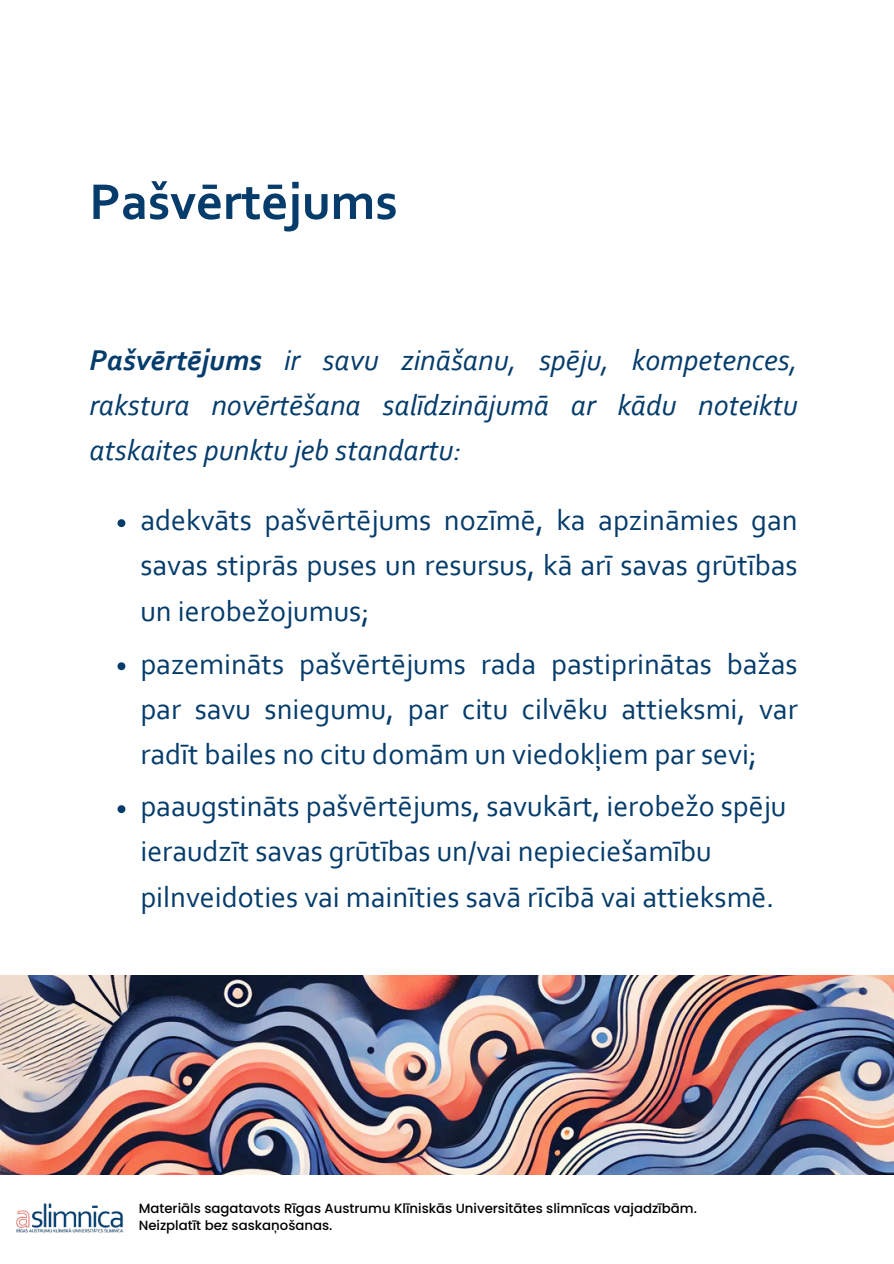
<style>
.page{position:relative;width:894px;height:1264px;background:#fff}
.page>*{position:absolute;margin:0;border:0;box-sizing:border-box;transform-origin:0 0}
.t1{font:700 52.5px "Corbel";color:#053c6b}
.t2{font:30px/45px "Corbel";color:#053c6b;text-align:justify}
.t3{font:italic 30px/45px "Corbel";color:#053c6b;text-align:justify}
.t4{font:500 13.35px "Poppins";color:#000}
.s1{font-weight:700}
</style>
<div class="page">
<img style="left:16px;top:1203px;width:108px;height:30px">
<img style="left:0;top:975px;width:893px;height:199px">
<svg style="left:117px;top:519px;width:8px;height:8px"></svg>
<svg style="left:117px;top:662px;width:8px;height:8px"></svg>
<svg style="left:117px;top:805px;width:8px;height:8px"></svg>
<h2 class="t1" style="left:89px;top:180px;width:309px">Pašvērtējums</h2>
<p class="t3" style="left:89px;top:340px;width:709px"><span class="s1">Pašvērtējums</span> ir savu zināšanu, spēju, kompetences, rakstura novērtēšana salīdzinājumā ar kādu noteiktu atskaites punktu jeb standartu:</p>
<p class="t2" style="left:140px;top:500px;width:658px">adekvāts pašvērtējums nozīmē, ka apzināmies gan savas stiprās puses un resursus, kā arī savas grūtības un ierobežojumus;</p>
<p class="t2" style="left:140px;top:643px;width:658px">pazemināts pašvērtējums rada pastiprinātas bažas par savu sniegumu, par citu cilvēku attieksmi, var radīt bailes no citu domām un viedokļiem par sevi;</p>
<p class="t2" style="left:140px;top:786px;width:647px;text-align:left">paaugstināts pašvērtējums, savukārt, ierobežo spēju ieraudzīt savas grūtības un/vai nepieciešamību pilnveidoties vai mainīties savā rīcībā vai attieksmē.</p>
<p class="t4" style="left:139px;top:1198px;width:559px">Materiāls sagatavots Rīgas Austrumu Klīniskās Universitātes slimnīcas vajadzībām.</p>
<p class="t4" style="left:139px;top:1216px;width:195px">Neizplatīt bez saskaņošanas.</p>
</div>
